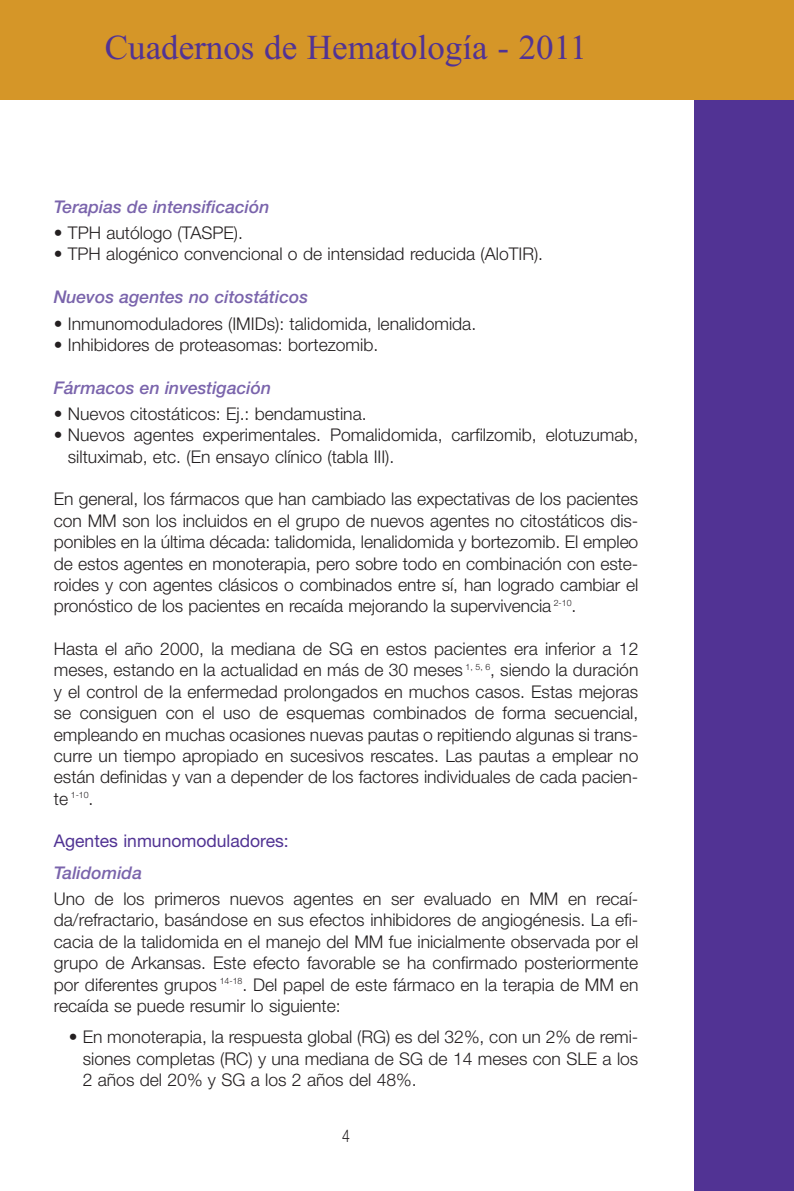
<style>
.page{position:relative;width:794px;height:1191px;background:#fff}
.page>*{position:absolute;margin:0;border:0;box-sizing:border-box;transform-origin:0 0}
.t1{font:35px "Times New Roman";color:#513394}
.t2{font:17.5px/21.3px "Helvetica Neue Light TT";color:#231f20;text-align:justify}
.t3{font:italic 500 17.5px "Helvetica Neue";color:#7a64ac}
.t4{font:17.5px "Helvetica Neue";color:#513394}
.t5{font:17.5px "Helvetica Neue Light TT";color:#231f20;scale:.8 1}
.t6{font:8.75px "Helvetica Neue Light TT";color:#231f20}
.s1{font-size:17.5px}
</style>
<div class="page">
<div style="left:694px;top:0;width:100px;height:1191px;background:#513394"></div>
<div style="left:0;top:0;width:794px;height:99px;background:#d59628"></div>
<h1 class="t1" style="left:105px;top:26px;width:484px">Cuadernos de Hematología - 2011</h1>
<p class="t3" style="left:54px;top:200px;width:217px">Terapias de intensificación</p>
<p class="t2" style="left:54px;top:222px;width:190px">• TPH autólogo (TASPE).</p>
<p class="t2" style="left:54px;top:243px;width:491px">• TPH alogénico convencional o de intensidad reducida (AloTIR).</p>
<p class="t3" style="left:54px;top:291px;width:256px">Nuevos agentes no citostáticos</p>
<p class="t2" style="left:54px;top:312px;width:424px">• Inmunomoduladores (IMIDs): talidomida, lenalidomida.</p>
<p class="t2" style="left:54px;top:334px;width:326px">• Inhibidores de proteasomas: bortezomib.</p>
<p class="t3" style="left:54px;top:381px;width:219px">Fármacos en investigación</p>
<p class="t2" style="left:54px;top:403px;width:314px">• Nuevos citostáticos: Ej.: bendamustina.</p>
<p class="t2" style="left:68px;top:424px;width:572px;text-indent:-14px">• Nuevos agentes experimentales. Pomalidomida, carfilzomib, elotuzumab, siltuximab, etc. (En ensayo clínico (tabla III).</p>
<p class="t2" style="left:54px;top:488px;width:586px">En general, los fármacos que han cambiado las expectativas de los pacientes con MM son los incluidos en el grupo de nuevos agentes no citostáticos dis&shy;ponibles en la última década: talidomida, lenalidomida y bortezomib. El empleo de estos agentes en monoterapia, pero sobre todo en combinación con este&shy;roides y con agentes clásicos o combinados entre sí, han logrado cambiar el pronóstico de los pacientes en recaída mejorando la supervivencia <sup>2-10</sup>.</p>
<p class="t2" style="left:54px;top:638px;width:586px">Hasta el año 2000, la mediana de SG en estos pacientes era inferior a 12 meses, estando en la actualidad en más de 30 meses <sup>1,</sup> <sup>5,</sup> <sup>6</sup>, siendo la duración y el control de la enfermedad prolongados en muchos casos. Estas mejoras se consiguen con el uso de esquemas combinados de forma secuencial, empleando en muchas ocasiones nuevas pautas o repitiendo algunas si trans&shy;curre un tiempo apropiado en sucesivos rescates. Las pautas a emplear no están definidas y van a depender de los factores individuales de cada pacien-</p>
<p class="t6" style="left:54px;top:790px;width:41px"><span class="s1">te</span> 1-10<span class="s1">.</span></p>
<p class="t4" style="left:54px;top:830px;width:236px">Agentes inmunomoduladores:</p>
<p class="t3" style="left:54px;top:866px;width:90px">Talidomida</p>
<p class="t2" style="left:54px;top:887px;width:586px">Uno de los primeros nuevos agentes en ser evaluado en MM en recaí&shy;da/refractario, basándose en sus efectos inhibidores de angiogénesis. La efi&shy;cacia de la talidomida en el manejo del MM fue inicialmente observada por el grupo de Arkansas. Este efecto favorable se ha confirmado posteriormente por diferentes grupos <sup>14-18</sup>. Del papel de este fármaco en la terapia de MM en recaída se puede resumir lo siguiente:</p>
<p class="t2" style="left:83px;top:1026px;width:557px;text-indent:-14px">• En monoterapia, la respuesta global (RG) es del 32%, con un 2% de remi&shy;siones completas (RC) y una mediana de SG de 14 meses con SLE a los 2 años del 20% y SG a los 2 años del 48%.</p>
<p class="t5" style="left:342px;top:1124px;width:11px">4</p>
</div>
